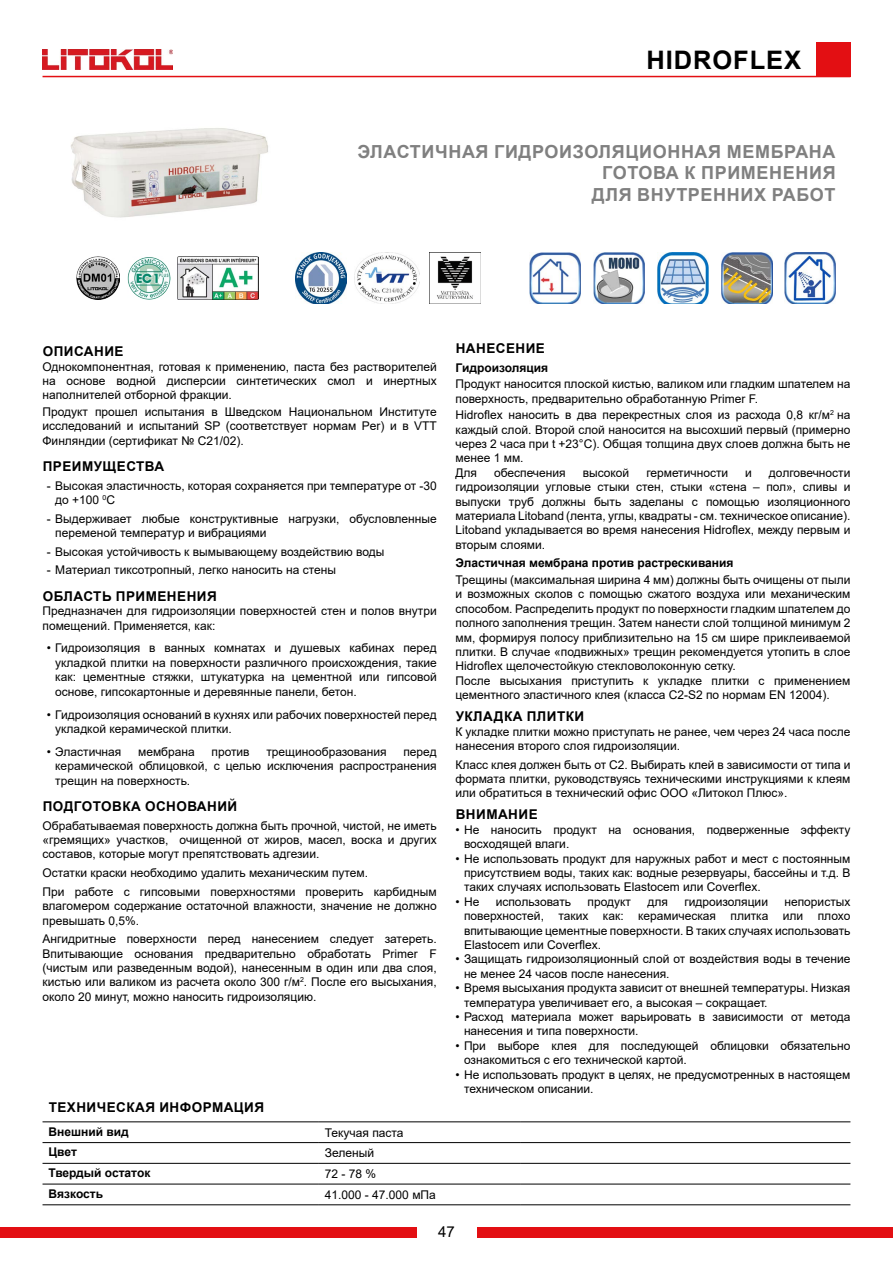
<style>
.page{position:relative;width:893px;height:1263px;background:#fff}
.page>*{position:absolute;margin:0;border:0;box-sizing:border-box;transform-origin:0 0}
.t1{font:700 25.5px "Arial";letter-spacing:.035em;color:#000}
.t2{font:700 18px/21.6px "Arial";letter-spacing:.035em;color:#808080;text-align:right}
.t3{font:15px "Arial";color:#000}
.t4{font:700 13.5px "Arial";letter-spacing:.035em;color:#000}
.t5{font:12px/14.4px "Arial";color:#000}
.t6{font:700 12px "Arial";color:#000}
</style>
<div class="page">
<div style="left:816px;top:43px;width:34px;height:34px;background:#e30f13"></div>
<img style="left:43px;top:50px;width:129px;height:19px">
<hr style="left:43px;top:76px;width:807px;height:1px;background:#e30f13">
<div style="left:0;top:1227px;width:893px;height:10px;background:#e30f13"></div>
<div style="left:417px;top:1220px;width:59px;height:23px;background:#fff"></div>
<img style="left:128px;top:257px;width:42px;height:42px">
<img style="left:77px;top:257px;width:42px;height:42px">
<img style="left:178px;top:257px;width:80px;height:42px">
<img style="left:296px;top:252px;width:51px;height:51px">
<img style="left:530px;top:252px;width:51px;height:51px">
<img style="left:594px;top:252px;width:51px;height:51px">
<img style="left:657px;top:252px;width:51px;height:51px">
<img style="left:721px;top:252px;width:51px;height:51px">
<img style="left:785px;top:252px;width:51px;height:51px">
<img style="left:71px;top:128px;width:197px;height:90px">
<img style="left:355px;top:252px;width:65px;height:51px">
<img style="left:430px;top:252px;width:51px;height:51px">
<hr style="left:43px;top:1121px;width:276px;height:1px;background:#000">
<hr style="left:43px;top:1142px;width:276px;height:1px;background:#000">
<hr style="left:43px;top:1163px;width:276px;height:1px;background:#000">
<hr style="left:43px;top:1184px;width:276px;height:1px;background:#000">
<hr style="left:43px;top:1204px;width:276px;height:1px;background:#000">
<hr style="left:319px;top:1121px;width:202px;height:1px;background:#000">
<hr style="left:521px;top:1121px;width:329px;height:1px;background:#000">
<hr style="left:319px;top:1142px;width:202px;height:1px;background:#000">
<hr style="left:521px;top:1142px;width:329px;height:1px;background:#000">
<hr style="left:319px;top:1163px;width:202px;height:1px;background:#000">
<hr style="left:521px;top:1163px;width:329px;height:1px;background:#000">
<hr style="left:319px;top:1184px;width:202px;height:1px;background:#000">
<hr style="left:521px;top:1184px;width:329px;height:1px;background:#000">
<hr style="left:319px;top:1204px;width:202px;height:1px;background:#000">
<hr style="left:521px;top:1204px;width:329px;height:1px;background:#000">
<h1 class="t1" style="left:647px;top:42px;width:156px">HIDROFLEX</h1>
<h2 class="t2" style="left:357px;top:141px;width:480px">ЭЛАСТИЧНАЯ ГИДРОИЗОЛЯЦИОННАЯ МЕМБРАНА<br>ГОТОВА К ПРИМЕНЕНИЯ<br>ДЛЯ ВНУТРЕННИХ РАБОТ</h2>
<p class="t4" style="left:43px;top:342px;width:82px">ОПИСАНИЕ</p>
<p class="t5" style="left:43px;top:359px;width:396px;text-align:justify">Однокомпонентная, готовая к применению, паста без растворителей на основе водной дисперсии синтетических смол и инертных наполнителей отборной фракции.</p>
<p class="t5" style="left:43px;top:404px;width:396px;text-align:justify">Продукт прошел испытания в Шведском Национальном Институте исследований и испытаний SP (соответствует нормам Per) и в VTT Финляндии (сертификат № С21/02).</p>
<p class="t4" style="left:43px;top:457px;width:123px">ПРЕИМУЩЕСТВА</p>
<p class="t5" style="left:55px;top:478px;width:383px;text-indent:-9px">- Высокая эластичность, которая сохраняется при температуре от -30 до +100 <sup>0</sup>С</p>
<p class="t5" style="left:55px;top:511px;width:383px;text-indent:-9px">- Выдерживает любые конструктивные нагрузки, обусловленные переменой температур и вибрациями</p>
<p class="t5" style="left:47px;top:544px;width:339px">- Высокая устойчивость к вымывающему воздействию воды</p>
<p class="t5" style="left:47px;top:563px;width:291px">- Материал тиксотропный, легко наносить на стены</p>
<p class="t4" style="left:43px;top:586px;width:176px">ОБЛАСТЬ ПРИМЕНЕНИЯ</p>
<p class="t5" style="left:43px;top:604px;width:396px">Предназначен для гидроизоляции поверхностей стен и полов внутри помещений. Применяется, как:</p>
<p class="t5" style="left:55px;top:641px;width:383px;text-align:justify;text-indent:-9px">• Гидроизоляция в ванных комнатах и душевых кабинах перед укладкой плитки на поверхности различного происхождения, такие как: цементные стяжки, штукатурка на цементной или гипсовой основе, гипсокартонные и деревянные панели, бетон.</p>
<p class="t5" style="left:55px;top:707px;width:383px;text-indent:-9px">• Гидроизоляция оснований в кухнях или рабочих поверхностей перед укладкой керамической плитки.</p>
<p class="t5" style="left:47px;top:744px;width:76px">• Эластичная</p>
<p class="t5" style="left:138px;top:744px;width:58px">мембрана</p>
<p class="t5" style="left:212px;top:744px;width:40px">против</p>
<p class="t5" style="left:266px;top:744px;width:122px">трещинообразования</p>
<p class="t5" style="left:55px;top:744px;width:383px;text-align:justify;text-indent:348px">перед керамической облицовкой, с целью исключения распространения трещин на поверхность.</p>
<p class="t4" style="left:43px;top:797px;width:196px">ПОДГОТОВКА ОСНОВАНИЙ</p>
<p class="t5" style="left:43px;top:818px;width:396px;text-align:justify">Обрабатываемая поверхность должна быть прочной, чистой, не иметь «гремящих» участков, очищенной от жиров, масел, воска и других составов, которые могут препятствовать адгезии.</p>
<p class="t5" style="left:43px;top:863px;width:396px;line-height:18.6px">Остатки краски необходимо удалить механическим путем.<br>При работе с гипсовыми поверхностями проверить карбидным</p>
<p class="t5" style="left:43px;top:898px;width:396px">влагомером содержание остаточной влажности, значение не должно превышать 0,5%.</p>
<p class="t5" style="left:43px;top:932px;width:396px;text-align:justify">Ангидритные поверхности перед нанесением следует затереть.<br>Впитывающие основания предварительно обработать Primer F (чистым или разведенным водой), нанесенным в один или два слоя, кистью или валиком из расчета около 300 г/м<sup>2</sup>. После его высыхания, около 20 минут, можно наносить гидроизоляцию.</p>
<p class="t4" style="left:49px;top:1097px;width:217px">ТЕХНИЧЕСКАЯ ИНФОРМАЦИЯ</p>
<p class="t6" style="left:49px;top:1123px;width:82px">Внешний вид</p>
<p class="t5" style="left:325px;top:1125px;width:80px">Текучая паста</p>
<p class="t6" style="left:49px;top:1144px;width:30px">Цвет</p>
<p class="t5" style="left:325px;top:1146px;width:51px">Зеленый</p>
<p class="t6" style="left:49px;top:1164px;width:103px">Твердый остаток</p>
<p class="t5" style="left:325px;top:1166px;width:53px">72 - 78 %</p>
<p class="t6" style="left:49px;top:1185px;width:56px">Вязкость</p>
<p class="t5" style="left:325px;top:1187px;width:112px">41.000 - 47.000 мПа</p>
<p class="t4" style="left:456px;top:339px;width:91px">НАНЕСЕНИЕ</p>
<p class="t6" style="left:455px;top:359px;width:94px">Гидроизоляция</p>
<p class="t5" style="left:455px;top:377px;width:396px">Продукт наносится плоской кистью, валиком или гладким шпателем на поверхность, предварительно обработанную Primer F.</p>
<p class="t5" style="left:455px;top:408px;width:396px">Hidroflex наносить в два перекрестных слоя из расхода 0,8 кг/м<sup>2</sup> на каждый слой. Второй слой наносится на высохший первый (примерно через 2 часа при t +23°C). Общая толщина двух слоев должна быть не менее 1 мм.<br>Для</p>
<p class="t5" style="left:494px;top:465px;width:73px">обеспечения</p>
<p class="t5" style="left:583px;top:465px;width:48px">высокой</p>
<p class="t5" style="left:646px;top:465px;width:83px">герметичности</p>
<p class="t5" style="left:745px;top:465px;width:8px">и</p>
<p class="t5" style="left:455px;top:465px;width:396px;text-align:justify;text-indent:313px">долговечности гидроизоляции угловые стыки стен, стыки «стена – пол», сливы и выпуски труб должны быть заделаны с помощью изоляционного материала Litoband (лента, углы, квадраты - см. техническое описание).<br>Litoband укладывается во время нанесения Hidroflex, между первым и вторым слоями.</p>
<p class="t6" style="left:455px;top:555px;width:280px">Эластичная мембрана против растрескивания</p>
<p class="t5" style="left:455px;top:572px;width:396px">Трещины (максимальная ширина 4 мм) должны быть очищены от пыли и возможных сколов с помощью сжатого воздуха или механическим способом. Распределить продукт по поверхности гладким шпателем до полного заполнения трещин. Затем нанести слой толщиной минимум 2 мм, формируя полосу приблизительно на 15 см шире приклеиваемой плитки. В случае «подвижных» трещин рекомендуется утопить в слое Hidroflex щелочестойкую стекловолоконную сетку.<br>После высыхания приступить к укладке плитки с применением цементного эластичного клея (класса C2-S2 по нормам EN 12004).</p>
<p class="t4" style="left:456px;top:707px;width:130px">УКЛАДКА ПЛИТКИ</p>
<p class="t5" style="left:455px;top:724px;width:396px">К укладке плитки можно приступать не ранее, чем через 24 часа после нанесения второго слоя гидроизоляции.</p>
<p class="t5" style="left:455px;top:757px;width:396px;text-align:justify">Класс клея должен быть от С2. Выбирать клей в зависимости от типа и формата плитки, руководствуясь техническими инструкциями к клеям или обратиться в технический офис ООО «Литокол Плюс».</p>
<p class="t4" style="left:456px;top:805px;width:83px">ВНИМАНИЕ</p>
<p class="t5" style="left:464px;top:822px;width:388px;text-indent:-9px">• Не наносить продукт на основания, подверженные эффекту восходящей влаги.</p>
<p class="t5" style="left:464px;top:851px;width:388px;text-align:justify;text-indent:-9px">• Не использовать продукт для наружных работ и мест с постоянным присутствием воды, таких как: водные резервуары, бассейны и т.д. В таких случаях использовать Elastocem или Coverflex.</p>
<p class="t5" style="left:455px;top:894px;width:25px">• Не</p>
<p class="t5" style="left:496px;top:894px;width:77px">использовать</p>
<p class="t5" style="left:587px;top:894px;width:45px">продукт</p>
<p class="t5" style="left:647px;top:894px;width:22px">для</p>
<p class="t5" style="left:684px;top:894px;width:85px">гидроизоляции</p>
<p class="t5" style="left:464px;top:894px;width:388px;text-align:justify;text-indent:320px">непористых поверхностей, таких как: керамическая плитка или плохо впитывающие цементные поверхности. В таких случаях использовать Elastocem или Coverflex.</p>
<p class="t5" style="left:464px;top:952px;width:388px;text-indent:-9px">• Защищать гидроизоляционный слой от воздействия воды в течение не менее 24 часов после нанесения.</p>
<p class="t5" style="left:464px;top:981px;width:388px;text-indent:-9px">• Время высыхания продукта зависит от внешней температуры. Низкая температура увеличивает его, а высокая – сокращает.</p>
<p class="t5" style="left:464px;top:1009px;width:388px;text-indent:-9px">• Расход материала может варьировать в зависимости от метода нанесения и типа поверхности.</p>
<p class="t5" style="left:464px;top:1038px;width:388px;text-indent:-9px">• При выборе клея для последующей облицовки обязательно ознакомиться с его технической картой.</p>
<p class="t5" style="left:464px;top:1067px;width:388px;text-indent:-9px">• Не использовать продукт в целях, не предусмотренных в настоящем техническом описании.</p>
<p class="t3" style="left:438px;top:1222px;width:18px">47</p>
</div>
